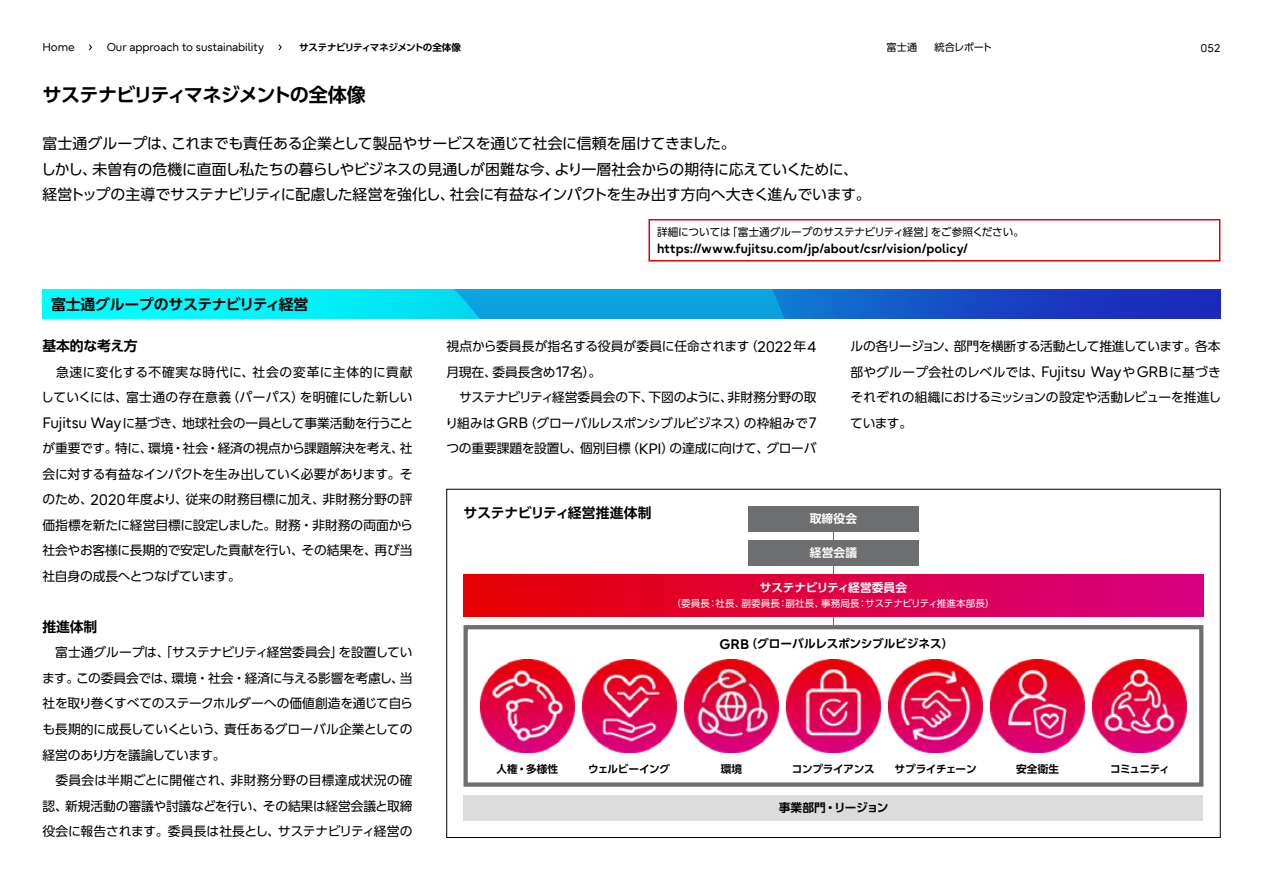
<style>
.page{position:relative;width:1263px;height:893px;background:#fff}
.page>*{position:absolute;margin:0;border:0;box-sizing:border-box;transform-origin:0 0}
._2022j_ページタイトル{font:700 19.2px "UD Shin Go Pr 6 N De";letter-spacing:-.055em;color:#000}
._2022j_サマリ01{font:14.85px "UD Shin Go Pr 6 N";letter-spacing:-.015em;color:#000}
._2022j_見出し01{font:700 14.85px "UD Shin Go Pr 6 N De";letter-spacing:-.02em;color:#000}
._2021j_チャートタイトル01{font:700 13.8px "UD Shin Go Pr 6 N De";letter-spacing:-.015em;color:#000}
._2022j_見出し02{font:700 13.8px "UD Shin Go Pr 6 N De";letter-spacing:-.01em;color:#000}
._2022j_本文01{font:12.75px/25.5px "UD Shin Go Pr 6 N";letter-spacing:-.015em;color:#000;text-align:justify}
._2022j_誘導{font:700 12.6px "Fujitsu Infinity Pro";letter-spacing:.01em;color:#000}
.t1{font:700 11.7px "UD Shin Go Pr 6 N De";letter-spacing:-.015em;color:#000}
.t2{font:700 11.7px "UD Shin Go Pr 6 N De";letter-spacing:-.02em;color:#fff}
.t3{font:700 11.7px "UD Shin Go Pr 6 N De";letter-spacing:.01em;color:#fff}
._2022j_パンクズ{font:11.25px "Fujitsu Infinity Pro";letter-spacing:-.01em;color:#000}
.t4{font:11.1px "Fujitsu Infinity Pro";color:#000}
.t5{font:700 10.65px "UD Shin Go Pr 6 N De";letter-spacing:-.03em;color:#000}
._2022j_誘導-2{font:10.65px "UD Shin Go Pr 6 N";letter-spacing:-.01em;color:#000}
.t6{font:10.05px "UD Shin Go Pr 6 N";letter-spacing:.005em;color:#000}
.t7{font:9.6px "UD Shin Go Pr 6 N";letter-spacing:.01em;color:#fff}
._2022j_パンクズ-2{font:700 9.6px "UD Shin Go Pr 6 N De";letter-spacing:-.055em;color:#000}
.s1{font-family:"Fujitsu Infinity Pro";font-size:15px}
.s2{font-family:"Fujitsu Infinity Pro";font-size:13.8px}
</style>
<div class="page">
<svg style="left:827px;top:289px;width:393px;height:30px;background:#1743c2"></svg>
<svg style="left:43px;top:289px;width:784px;height:30px;background:#05caeb"></svg>
<div style="left:463px;top:625px;width:740px;height:162px;border:4px solid #6d6e70"></div>
<hr style="left:833px;top:527px;width:1px;height:98px;background:#6d6e70">
<div style="left:748px;top:506px;width:170px;height:25px;background:#6d6e70"></div>
<div style="left:748px;top:540px;width:170px;height:26px;background:#6d6e70"></div>
<div style="left:463px;top:795px;width:740px;height:26px;background:#dcdcdc"></div>
<div style="left:463px;top:574px;width:740px;height:43px;background:linear-gradient(to right,#e60000,#d80083)"></div>
<div style="left:648px;top:219px;width:572px;height:42px;border:1px solid #e60000"></div>
<img style="left:1093px;top:659px;width:93px;height:94px">
<img style="left:787px;top:659px;width:93px;height:94px">
<img style="left:685px;top:659px;width:93px;height:94px">
<img style="left:480px;top:659px;width:94px;height:94px">
<img style="left:991px;top:659px;width:93px;height:94px">
<img style="left:889px;top:659px;width:93px;height:94px">
<img style="left:583px;top:659px;width:93px;height:94px">
<svg style="left:89px;top:44px;width:3px;height:7px"></svg>
<svg style="left:278px;top:44px;width:4px;height:7px"></svg>
<p class="_2022j_パンクズ" style="left:43px;top:40px;width:34px">Home</p>
<p class="_2022j_パンクズ" style="left:107px;top:40px;width:159px">Our approach to sustainability</p>
<p class="_2022j_パンクズ-2" style="left:299px;top:39px;width:163px">サステナビリティマネジメントの全体像</p>
<p class="t6" style="left:887px;top:39px;width:32px">富士通</p>
<p class="t6" style="left:934px;top:39px;width:59px">統合レポート</p>
<p class="t4" style="left:1200px;top:41px;width:21px">052</p>
<p class="_2022j_ページタイトル" style="left:42px;top:79px;width:325px">サステナビリティマネジメントの全体像</p>
<p class="_2022j_サマリ01" style="left:43px;top:132px;width:695px">富士通グループは、これまでも責任ある企業として製品やサービスを通じて社会に信頼を届けてきました。</p>
<p class="_2022j_サマリ01" style="left:41px;top:157px;width:818px">しかし、未曽有の危機に直面し私たちの暮らしやビジネスの見通しが困難な今、より一層社会からの期待に応えていくために、</p>
<p class="_2022j_サマリ01" style="left:43px;top:183px;width:830px">経営トップの主導でサステナビリティに配慮した経営を強化し、社会に有益なインパクトを生み出す方向へ大きく進んでいます。</p>
<p class="_2022j_見出し01" style="left:51px;top:292px;width:259px">富士通グループのサステナビリティ経営</p>
<p class="_2022j_見出し02" style="left:43px;top:335px;width:97px">基本的な考え方</p>
<p class="_2022j_本文01" style="left:41px;top:359px;width:373px">　急速に変化する不確実な時代に、社会の変革に主体的に貢献していくには、富士通の存在意義（パーパス）を明確にした新しい<span class="s1">Fujitsu Way</span>に基づき、地球社会の一員として事業活動を行うことが重要です。特に、環境・社会・経済の視点から課題解決を考え、社会に対する有益なインパクトを生み出していく必要があります。そのため、<span class="s1">2020</span>年度より、従来の財務目標に加え、非財務分野の評価指標を新たに経営目標に設定しました。財務・非財務の両面から社会やお客様に長期的で安定した貢献を行い、その結果を、再び当社自身の成長へとつなげています。</p>
<p class="_2022j_見出し02" style="left:43px;top:615px;width:56px">推進体制</p>
<p class="_2022j_本文01" style="left:42px;top:639px;width:372px">　富士通グループは、「サステナビリティ経営委員会」を設置しています。この委員会では、環境・社会・経済に与える影響を考慮し、当社を取り巻くすべてのステークホルダーへの価値創造を通じて自らも長期的に成長していくという、責任あるグローバル企業としての経営のあり方を議論しています。</p>
<p class="_2022j_本文01" style="left:43px;top:767px;width:371px">　委員会は半期ごとに開催され、非財務分野の目標達成状況の確認、新規活動の審議や討議などを行い、その結果は経営会議と取締役会に報告されます。委員長は社長とし、サステナビリティ経営の</p>
<p class="_2022j_誘導-2" style="left:657px;top:224px;width:369px">詳細については「富士通グループのサステナビリティ経営」をご参照ください。</p>
<p class="_2022j_誘導" style="left:657px;top:240px;width:312px">https://www.fujitsu.com/jp/about/csr/vision/policy/</p>
<p class="_2022j_本文01" style="left:446px;top:333px;width:371px">視点から委員長が指名する役員が委員に任命されます（<span class="s1">2022</span>年<span class="s1">4</span>月現在、委員長含め<span class="s1">17</span>名）。</p>
<p class="_2022j_本文01" style="left:445px;top:384px;width:372px">　サステナビリティ経営委員会の下、下図のように、非財務分野の取り組みは<span class="s1">GRB</span>（グローバルレスポンシブルビジネス）の枠組みで<span class="s1">7</span>つの重要課題を設置し、個別目標（<span class="s1">KPI</span>）の達成に向けて、グローバ</p>
<p class="_2022j_本文01" style="left:850px;top:333px;width:372px">ルの各リージョン、部門を横断する活動として推進しています。各本部やグループ会社のレベルでは、<span class="s1">Fujitsu Way</span>や<span class="s1">GRB</span>に基づきそれぞれの組織におけるミッションの設定や活動レビューを推進しています。</p>
<p class="_2021j_チャートタイトル01" style="left:463px;top:502px;width:190px">サステナビリティ経営推進体制</p>
<p class="t3" style="left:810px;top:509px;width:49px">取締役会</p>
<p class="t3" style="left:810px;top:543px;width:49px">経営会議</p>
<p class="t2" style="left:760px;top:578px;width:149px">サステナビリティ経営委員会</p>
<p class="t7" style="left:671px;top:596px;width:325px">（委員長：社長、副委員長：副社長、事務局長：サステナビリティ推進本部長）</p>
<p class="t1" style="left:719px;top:634px;width:236px"><span class="s2">GRB</span>（グローバルレスポンシブルビジネス）</p>
<p class="t5" style="left:496px;top:760px;width:63px">人権・多様性</p>
<p class="t5" style="left:588px;top:760px;width:83px">ウェルビーイング</p>
<p class="t5" style="left:721px;top:760px;width:23px">環境</p>
<p class="t5" style="left:792px;top:760px;width:84px">コンプライアンス</p>
<p class="t5" style="left:895px;top:760px;width:84px">サプライチェーン</p>
<p class="t5" style="left:1016px;top:760px;width:44px">安全衛生</p>
<p class="t5" style="left:1110px;top:760px;width:61px">コミュニティ</p>
<p class="t1" style="left:779px;top:798px;width:111px">事業部門・リージョン</p>
</div>
